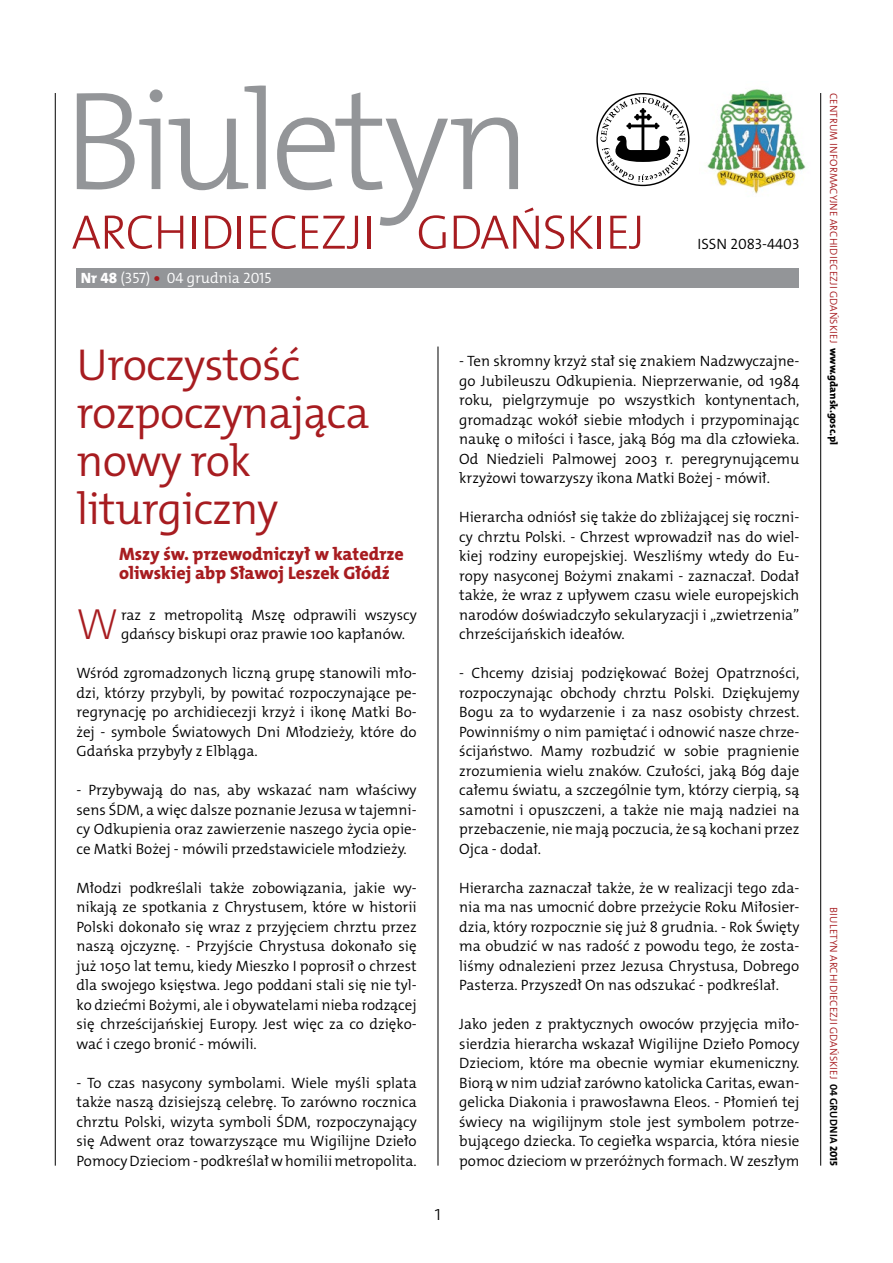
<style>
.page{position:relative;width:893px;height:1263px;background:#fff}
.page>*{position:absolute;margin:0;border:0;box-sizing:border-box;transform-origin:0 0}
.t1{font:45px/48px "The Mix HP4 Se Lig";letter-spacing:-.02em;color:#a71c20}
.t2{font:43.95px "The Mix HP2 Ex Lig";color:#a71c20}
.t3{font:21px "The Mix HP2 Ex Lig";color:#000}
.t4{font:18px/19.5px "The Mix HP8 Ex Bld";color:#a71c20}
.t5{font:15px/19.5px "The Mix HP4 Se Lig";color:#000;text-align:justify}
.t6{font:15px "The Mix HP4 Se Lig";color:#fff}
.t7{font:10.5px "The Mix HP4 Se Lig";letter-spacing:.015em;color:#a71c20}
.s1{font-family:"The Mix HP8 Ex Bld"}
.s2{font-family:"The Mix HP8 Ex Bld";color:#a71c20}
.s3{font-family:"The Mix HP8 Ex Bld";color:#000}
.s4{font-family:"The Mix HP7 Bld";color:#000}
</style>
<div class="page">
<hr style="left:55px;top:93px;width:1px;height:1073px;background:#000">
<hr style="left:438px;top:347px;width:1px;height:819px;background:#000">
<hr style="left:820px;top:93px;width:1px;height:1073px;background:#000">
<svg style="left:77px;top:89px;width:86px;height:100px"></svg>
<svg style="left:169px;top:85px;width:97px;height:105px"></svg>
<svg style="left:72px;top:215px;width:80px;height:34px"></svg>
<svg style="left:158px;top:216px;width:25px;height:33px"></svg>
<hr style="left:193px;top:216px;width:3px;height:33px;background:#a71c20">
<svg style="left:205px;top:216px;width:26px;height:33px"></svg>
<hr style="left:238px;top:216px;width:3px;height:33px;background:#a71c20">
<svg style="left:250px;top:216px;width:16px;height:33px"></svg>
<svg style="left:272px;top:92px;width:267px;height:157px"></svg>
<svg style="left:545px;top:215px;width:19px;height:34px"></svg>
<svg style="left:571px;top:216px;width:22px;height:33px"></svg>
<hr style="left:598px;top:216px;width:3px;height:33px;background:#a71c20">
<svg style="left:610px;top:216px;width:30px;height:33px"></svg>
<img style="left:707px;top:89px;width:99px;height:105px">
<svg style="left:596px;top:93px;width:93px;height:93px"></svg>
<div style="left:77px;top:268px;width:722px;height:20px;background:#939598"></div>
<p class="t6" style="left:81px;top:268px;width:192px"><span class="s1">Nr 48</span> (357) <span class="s2">•</span> 04 grudnia 2015</p>
<p class="t5" style="left:697px;top:234px;width:103px">ISSN 2083-4403</p>
<h1 class="t1" style="left:77px;top:341px;width:294px">Uroczystość rozpoczynająca nowy rok liturgiczny</h1>
<p class="t4" style="left:119px;top:544px;width:286px">Mszy św. przewodniczył w katedrze oliwskiej abp Sławoj Leszek Głódź</p>
<h2 class="t2" style="left:77px;top:596px;width:43px">W</h2>
<p class="t5" style="left:121px;top:605px;width:297px">raz z metropolitą Mszę odprawili wszyscy gdańscy biskupi oraz prawie 100 kapłanów.</p>
<p class="t5" style="left:77px;top:663px;width:342px">Wśród zgromadzonych liczną grupę stanowili mło&shy;dzi, którzy przybyli, by powitać rozpoczynające pe&shy;regrynację po archidiecezji krzyż i ikonę Matki Bo&shy;żej - symbole Światowych Dni Młodzieży, które do Gdańska przybyły z Elbląga.</p>
<p class="t5" style="left:77px;top:780px;width:342px">- Przybywają do nas, aby wskazać nam właściwy sens ŚDM, a więc dalsze poznanie Jezusa w tajemni&shy;cy Odkupienia oraz zawierzenie naszego życia opie&shy;ce Matki Bożej - mówili przedstawiciele młodzieży.</p>
<p class="t5" style="left:77px;top:878px;width:342px">Młodzi podkreślali także zobowiązania, jakie wy&shy;nikają ze spotkania z Chrystusem, które w historii Polski dokonało się wraz z przyjęciem chrztu przez naszą ojczyznę. - Przyjście Chrystusa dokonało się już 1050 lat temu, kiedy Mieszko I poprosił o chrzest dla swojego księstwa. Jego poddani stali się nie tyl&shy;ko dziećmi Bożymi, ale i obywatelami nieba rodzącej się chrześcijańskiej Europy. Jest więc za co dzięko&shy;wać i czego bronić - mówili.</p>
<p class="t5" style="left:77px;top:1073px;width:342px">- To czas nasycony symbolami. Wiele myśli splata także naszą dzisiejszą celebrę. To zarówno rocznica chrztu Polski, wizyta symboli ŚDM, rozpoczynający się Adwent oraz towarzyszące mu Wigilijne Dzieło Pomocy Dzieciom - podkreślał w homilii metropolita.</p>
<h3 class="t3" style="left:434px;top:1199px;width:9px">1</h3>
<p class="t5" style="left:459px;top:351px;width:342px">- Ten skromny krzyż stał się znakiem Nadzwyczajne&shy;go Jubileuszu Odkupienia. Nieprzerwanie, od 1984 roku, pielgrzymuje po wszystkich kontynentach, gromadząc wokół siebie młodych i przypominając naukę o miłości i łasce, jaką Bóg ma dla człowieka.<br>Od Niedzieli Palmowej 2003 r. peregrynującemu krzyżowi towarzyszy ikona Matki Bożej - mówił.</p>
<p class="t5" style="left:459px;top:507px;width:342px">Hierarcha odniósł się także do zbliżającej się roczni&shy;cy chrztu Polski. - Chrzest wprowadził nas do wiel&shy;kiej rodziny europejskiej. Weszliśmy wtedy do Eu&shy;ropy nasyconej Bożymi znakami - zaznaczał. Dodał także, że wraz z upływem czasu wiele europejskich narodów doświadczyło sekularyzacji i „zwietrzenia” chrześcijańskich ideałów.</p>
<p class="t5" style="left:459px;top:663px;width:342px">- Chcemy dzisiaj podziękować Bożej Opatrzności, rozpoczynając obchody chrztu Polski. Dziękujemy Bogu za to wydarzenie i za nasz osobisty chrzest.<br>Powinniśmy o nim pamiętać i odnowić nasze chrze&shy;ścijaństwo. Mamy rozbudzić w sobie pragnienie zrozumienia wielu znaków. Czułości, jaką Bóg daje całemu światu, a szczególnie tym, którzy cierpią, są samotni i opuszczeni, a także nie mają nadziei na przebaczenie, nie mają poczucia, że są kochani przez Ojca - dodał.</p>
<p class="t5" style="left:459px;top:878px;width:342px">Hierarcha zaznaczał także, że w realizacji tego zda&shy;nia ma nas umocnić dobre przeżycie Roku Miłosier&shy;dzia, który rozpocznie się już 8 grudnia. - Rok Święty ma obudzić w nas radość z powodu tego, że zosta&shy;liśmy odnalezieni przez Jezusa Chrystusa, Dobrego Pasterza. Przyszedł On nas odszukać - podkreślał.</p>
<p class="t5" style="left:459px;top:1014px;width:342px">Jako jeden z praktycznych owoców przyjęcia miło&shy;sierdzia hierarcha wskazał Wigilijne Dzieło Pomocy Dzieciom, które ma obecnie wymiar ekumeniczny.<br>Biorą w nim udział zarówno katolicka Caritas, ewan&shy;gelicka Diakonia i prawosławna Eleos. - Płomień tej świecy na wigilijnym stole jest symbolem potrze&shy;bującego dziecka. To cegiełka wsparcia, która niesie pomoc dzieciom w przeróżnych formach. W zeszłym</p>
<p class="t7" style="left:840px;top:93px;width:354px;rotate:90deg">Centrum Informacyjne Archi di ecezji Gdański ej <span class="s3">www.gdansk.gosc.pl</span></p>
<p class="t7" style="left:840px;top:907px;width:260px;rotate:90deg">Bi uletyn Archi di ecezji Gdański ej <span class="s4">04 grudnia</span> <span class="s3">2015</span></p>
</div>
